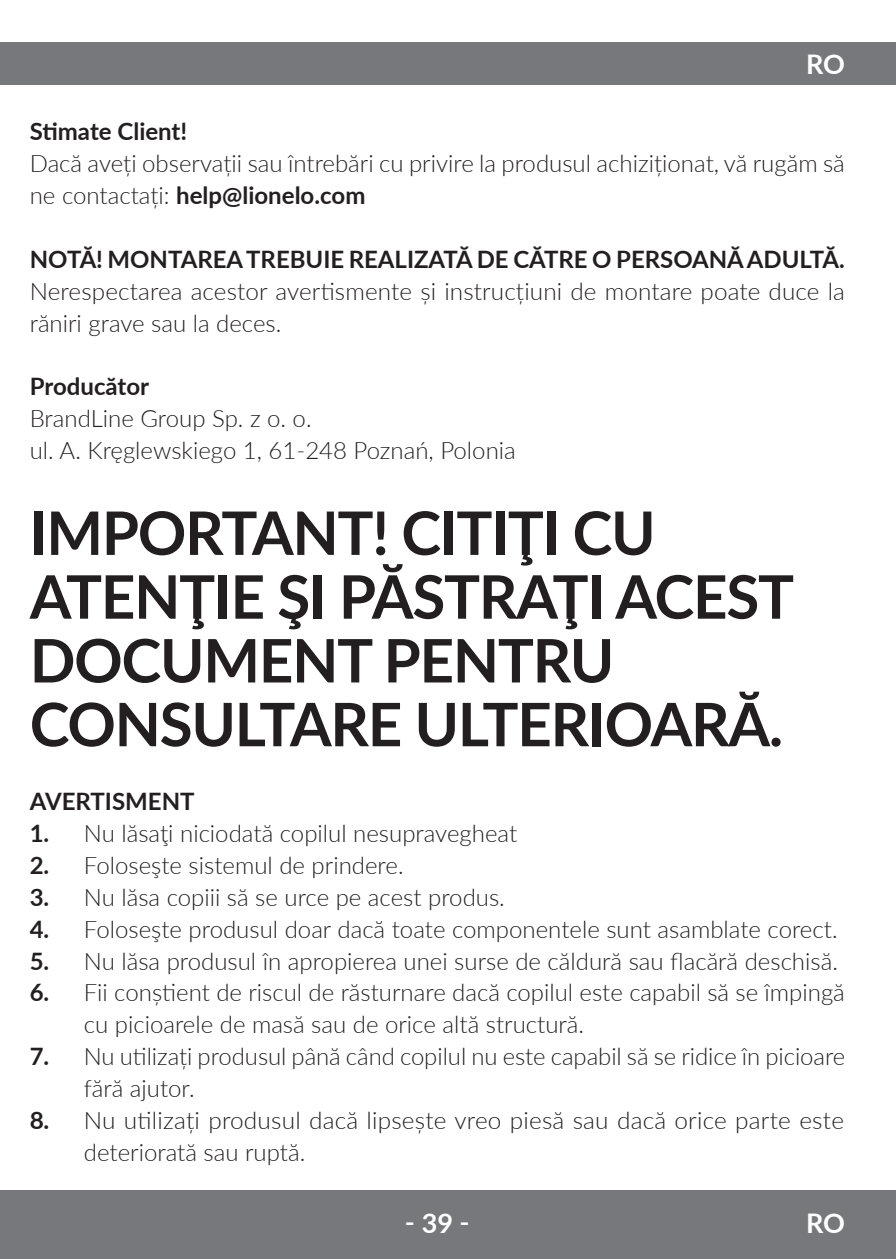
<style>
.page{position:relative;width:896px;height:1259px;background:#fff}
.page>*{position:absolute;margin:0;border:0;box-sizing:border-box;transform-origin:0 0}
.t1{font:700 60px/63.9px "Lato";letter-spacing:-.02em;color:#231f20}
.t2{font:700 27px "Lato";color:#fff}
.t3{font:300 24px/31.8px "Lato";color:#231f20}
.t4{font:700 24px "Lato";color:#231f20}
.s1{font-weight:700}
</style>
<div class="page">
<div style="left:0;top:1190px;width:895px;height:69px;background:#76787b"></div>
<div style="left:0;top:43px;width:895px;height:42px;background:#76787b"></div>
<p class="t2" style="left:806px;top:44px;width:40px">RO</p>
<p class="t4" style="left:30px;top:114px;width:159px">Stimate Client!</p>
<p class="t3" style="left:30px;top:147px;width:816px">Dacă aveți observații sau întrebări cu privire la produsul achiziționat, vă rugăm să ne contactați: <span class="s1">help@lionelo.com</span></p>
<p class="t4" style="left:30px;top:241px;width:816px">NOTĂ! MONTAREA TREBUIE REALIZATĂ DE CĂTRE O PERSOANĂ ADULTĂ.</p>
<p class="t3" style="left:30px;top:274px;width:816px">Nerespectarea acestor avertismente și instrucțiuni de montare poate duce la răniri grave sau la deces.</p>
<p class="t4" style="left:30px;top:369px;width:121px">Producător</p>
<p class="t3" style="left:30px;top:402px;width:487px">BrandLine Group Sp. z o. o.<br>ul. A. Kręglewskiego 1, 61-248 Poznań, Polonia</p>
<h1 class="t1" style="left:30px;top:498px;width:765px">IMPORTANT! CITIŢI CU<br>ATENŢIE ŞI PĂSTRAŢI ACEST<br>DOCUMENT PENTRU<br>CONSULTARE ULTERIOARĂ.</h1>
<p class="t4" style="left:30px;top:783px;width:166px">AVERTISMENT</p>
<p class="t3" style="left:30px;top:816px;width:489px"><span class="s1">1.</span> Nu lăsaţi niciodată copilul nesupravegheat</p>
<p class="t3" style="left:30px;top:848px;width:375px"><span class="s1">2.</span> Foloseşte sistemul de prindere.</p>
<p class="t3" style="left:30px;top:880px;width:476px"><span class="s1">3.</span> Nu lăsa copiii să se urce pe acest produs.</p>
<p class="t3" style="left:30px;top:912px;width:809px"><span class="s1">4.</span> Foloseşte produsul doar dacă toate componentele sunt asamblate corect.</p>
<p class="t3" style="left:30px;top:944px;width:809px"><span class="s1">5.</span> Nu lăsa produsul în apropierea unei surse de căldură sau flacără deschisă.</p>
<p class="t3" style="left:84px;top:976px;width:762px;text-indent:-54px"><span class="s1">6.</span> Fii conștient de riscul de răsturnare dacă copilul este capabil să se împingă cu picioarele de masă sau de orice altă structură.</p>
<p class="t3" style="left:84px;top:1040px;width:763px;text-indent:-54px"><span class="s1">7.</span> Nu utilizați produsul până când copilul nu este capabil să se ridice în picioare fără ajutor.</p>
<p class="t3" style="left:84px;top:1104px;width:761px;text-indent:-54px"><span class="s1">8.</span> Nu utilizați produsul dacă lipsește vreo piesă sau dacă orice parte este deteriorată sau ruptă.</p>
<p class="t2" style="left:405px;top:1203px;width:66px">‑ 39 ‑</p>
<p class="t2" style="left:806px;top:1203px;width:40px">RO</p>
</div>
